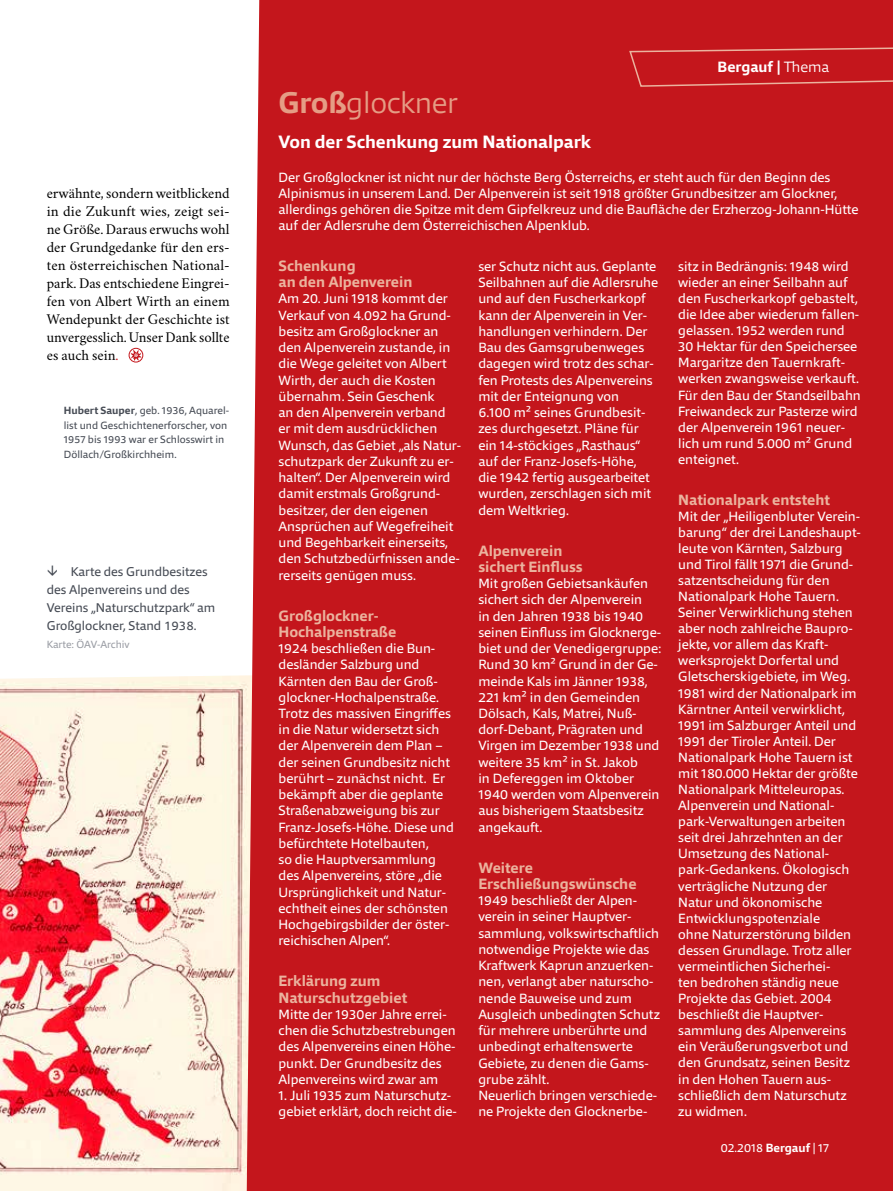
<style>
.page{position:relative;width:893px;height:1191px;background:#fff}
.page>*{position:absolute;margin:0;border:0;box-sizing:border-box;transform-origin:0 0}
.t1{font:300 30px "Qubo";letter-spacing:-.01em;color:#e59d85}
.t2{font:700 18px "Qubo";color:#fff}
.t3{font:15px/18px "Crimson Tirol";letter-spacing:-.005em;color:#000;text-align:justify}
.t4{font:700 15px/16.2px "Qubo";color:#ebb39e}
.t5{font:700 15px "Qubo";color:#fff}
.t6{font:13.5px/16.2px "Qubo";color:#fff}
.t7{font:12.75px/18px "Qubo";color:#474c55}
.t8{font:12px "Qubo";color:#fff}
.t9{font:10.5px/14.5px "Qubo";letter-spacing:.005em;color:#474c55}
.t10{font:10.5px "Qubo";letter-spacing:-.005em;color:#9b9ea5}
.s1{color:#c4161c}
.s2{font-weight:700}
.s3{font-weight:300}
</style>
<div class="page">
<div style="left:129px;top:348px;width:14px;height:14px;border:1px solid #c4161c;border-radius:50%"></div>
<svg style="left:131px;top:350px;width:11px;height:11px"></svg>
<img style="left:0;top:675px;width:247px;height:516px">
<div style="left:247px;top:0;width:646px;height:1191px;background:#c4161c"></div>
<svg style="left:628px;top:47px;width:265px;height:41px;background:#c62125"></svg>
<p class="t3" style="left:47px;top:183px;width:184px">erwähnte, sondern weitblickend in die Zukunft wies, zeigt sei&shy;ne Größe. Daraus erwuchs wohl der Grundgedanke für den ers&shy;ten österreichischen National&shy;park. Das entschiedene Eingrei&shy;fen von Albert Wirth an einem Wendepunkt der Geschichte ist unvergesslich. Unser Dank sollte es auch sein<span class="s1">.</span></p>
<p class="t9" style="left:64px;top:403px;width:167px"><span class="s2">Hubert Sauper</span>, geb. 1936, Aquarel&shy;list und Geschichtenerforscher, von 1957 bis 1993 war er Schlosswirt in Döllach/Großkirchheim.</p>
<p class="t7" style="left:47px;top:562px;width:170px;text-indent:24px">Karte des Grundbesitzes des Alpenvereins und des<br>Vereins „Naturschutzpark“ am<br>Großglockner, Stand 1938.</p>
<p class="t10" style="left:47px;top:638px;width:84px">Karte: ÖAV-Archiv</p>
<p class="t5" style="left:718px;top:57px;width:113px">Bergauf | <span class="s3">Thema</span></p>
<h1 class="t1" style="left:279px;top:83px;width:181px"><span class="s2">Groß</span>glockner</h1>
<h2 class="t2" style="left:279px;top:130px;width:314px">Von der Schenkung zum Nationalpark</h2>
<p class="t6" style="left:279px;top:169px;width:581px">Der Großglockner ist nicht nur der höchste Berg Österreichs, er steht auch für den Beginn des Alpinismus in unserem Land. Der Alpenverein ist seit 1918 größter Grundbesitzer am Glockner, allerdings gehören die Spitze mit dem Gipfelkreuz und die Baufläche der Erzherzog-Johann-Hütte auf der Adlersruhe dem Österreichischen Alpenklub.</p>
<p class="t4" style="left:279px;top:257px;width:135px">Schenkung<br>an den Alpenverein</p>
<p class="t6" style="left:279px;top:290px;width:184px">Am 20. Juni 1918 kommt der<br>Verkauf von 4.092 ha Grund&shy;besitz am Großglockner an den Alpenverein zustande, in die Wege geleitet von Albert<br>Wirth, der auch die Kosten übernahm. Sein Geschenk<br>an den Alpenverein verband<br>er mit dem ausdrücklichen<br>Wunsch, das Gebiet „als Natur&shy;schutzpark der Zukunft zu er&shy;halten“. Der Alpenverein wird damit erstmals Großgrund&shy;besitzer, der den eigenen<br>Ansprüchen auf Wegefreiheit und Begehbarkeit einerseits, den Schutzbedürfnissen ande&shy;rerseits genügen muss.</p>
<p class="t4" style="left:279px;top:607px;width:119px">Großglockner-<br>Hochalpenstraße</p>
<p class="t6" style="left:279px;top:640px;width:177px">1924 beschließen die Bun&shy;desländer Salzburg und<br>Kärnten den Bau der Groß&shy;glockner-Hochalpenstraße.<br>Trotz des massiven Eingriffes in die Natur widersetzt sich der Alpenverein dem Plan – der seinen Grundbesitz nicht berührt – zunächst nicht. Er bekämpft aber die geplante<br>Straßenabzweigung bis zur<br>Franz-Josefs-Höhe. Diese und befürchtete Hotelbauten,<br>so die Hauptversammlung des Alpenvereins, störe „die<br>Ursprünglichkeit und Natur&shy;echtheit eines der schönsten<br>Hochgebirgsbilder der öster&shy;reichischen Alpen“.</p>
<p class="t4" style="left:279px;top:973px;width:130px">Erklärung zum<br>Naturschutzgebiet</p>
<p class="t6" style="left:279px;top:1006px;width:179px">Mitte der 1930er Jahre errei&shy;chen die Schutzbestrebungen des Alpenvereins einen Höhe&shy;punkt. Der Grundbesitz des<br>Alpenvereins wird zwar am</p>
<p class="t6" style="left:279px;top:1087px;width:180px">1. Juli 1935 zum Naturschutz&shy;gebiet erklärt, doch reicht die-</p>
<p class="t6" style="left:478px;top:258px;width:181px">ser Schutz nicht aus. Geplante<br>Seilbahnen auf die Adlersruhe und auf den Fuscherkarkopf kann der Alpenverein in Ver&shy;handlungen verhindern. Der<br>Bau des Gamsgrubenweges dagegen wird trotz des schar&shy;fen Protests des Alpenvereins mit der Enteignung von<br>6.100 m² seines Grundbesit&shy;zes durchgesetzt. Pläne für ein 14-stöckiges „Rasthaus“ auf der Franz-Josefs-Höhe, die 1942 fertig ausgearbeitet wurden, zerschlagen sich mit dem Weltkrieg.</p>
<p class="t4" style="left:478px;top:542px;width:106px">Alpenverein sichert Einfluss</p>
<p class="t6" style="left:478px;top:575px;width:184px">Mit großen Gebietsankäufen sichert sich der Alpenverein<br>in den Jahren 1938 bis 1940 seinen Einfluss im Glocknerge&shy;biet und der Venedigergruppe:<br>Rund 30 km² Grund in der Ge&shy;meinde Kals im Jänner 1938,<br>221 km² in den Gemeinden<br>Dölsach, Kals, Matrei, Nuß&shy;dorf-Debant, Prägraten und<br>Virgen im Dezember 1938 und weitere 35 km² in St. Jakob<br>in Defereggen im Oktober<br>1940 werden vom Alpenverein aus bisherigem Staatsbesitz angekauft.</p>
<p class="t4" style="left:478px;top:859px;width:160px">Weitere<br>Erschließungswünsche</p>
<p class="t6" style="left:478px;top:892px;width:183px">1949 beschließt der Alpen&shy;verein in seiner Hauptver&shy;sammlung, volkswirtschaftlich notwendige Projekte wie das<br>Kraftwerk Kaprun anzuerken&shy;nen, verlangt aber naturscho&shy;nende Bauweise und zum<br>Ausgleich unbedingten Schutz für mehrere unberührte und unbedingt erhaltenswerte<br>Gebiete, zu denen die Gams&shy;grube zählt.<br>Neuerlich bringen verschiede&shy;ne Projekte den Glocknerbe-</p>
<p class="t6" style="left:678px;top:258px;width:184px">sitz in Bedrängnis: 1948 wird wieder an einer Seilbahn auf den Fuscherkarkopf gebastelt, die Idee aber wiederum fallen&shy;gelassen. 1952 werden rund<br>30 Hektar für den Speichersee<br>Margaritze den Tauernkraft&shy;werken zwangsweise verkauft.<br>Für den Bau der Standseilbahn<br>Freiwandeck zur Pasterze wird der Alpenverein 1961 neuer&shy;lich um rund 5.000 m² Grund enteignet.</p>
<p class="t4" style="left:678px;top:491px;width:153px">Nationalpark entsteht</p>
<p class="t6" style="left:678px;top:508px;width:184px">Mit der „Heiligenbluter Verein&shy;barung“ der drei Landeshaupt&shy;leute von Kärnten, Salzburg und Tirol fällt 1971 die Grund&shy;satzentscheidung für den<br>Nationalpark Hohe Tauern.<br>Seiner Verwirklichung stehen aber noch zahlreiche Baupro&shy;jekte, vor allem das Kraft&shy;werksprojekt Dorfertal und<br>Gletscherskigebiete, im Weg.<br>1981 wird der Nationalpark im<br>Kärntner Anteil verwirklicht,<br>1991 im Salzburger Anteil und<br>1991 der Tiroler Anteil. Der<br>Nationalpark Hohe Tauern ist mit 180.000 Hektar der größte<br>Nationalpark Mitteleuropas.<br>Alpenverein und National&shy;park-Verwaltungen arbeiten seit drei Jahrzehnten an der<br>Umsetzung des National&shy;park-Gedankens. Ökologisch verträgliche Nutzung der<br>Natur und ökonomische<br>Entwicklungspotenziale<br>ohne Naturzerstörung bilden dessen Grundlage. Trotz aller vermeintlichen Sicherhei-<br>ten bedrohen ständig neue<br>Projekte das Gebiet. 2004 beschließt die Hauptver&shy;sammlung des Alpenvereins ein Veräußerungsverbot und den Grundsatz, seinen Besitz in den Hohen Tauern aus&shy;schließlich dem Naturschutz zu widmen.</p>
<p class="t8" style="left:721px;top:1140px;width:110px">02.2018 <span class="s2">Bergauf</span> | 17</p>
</div>
